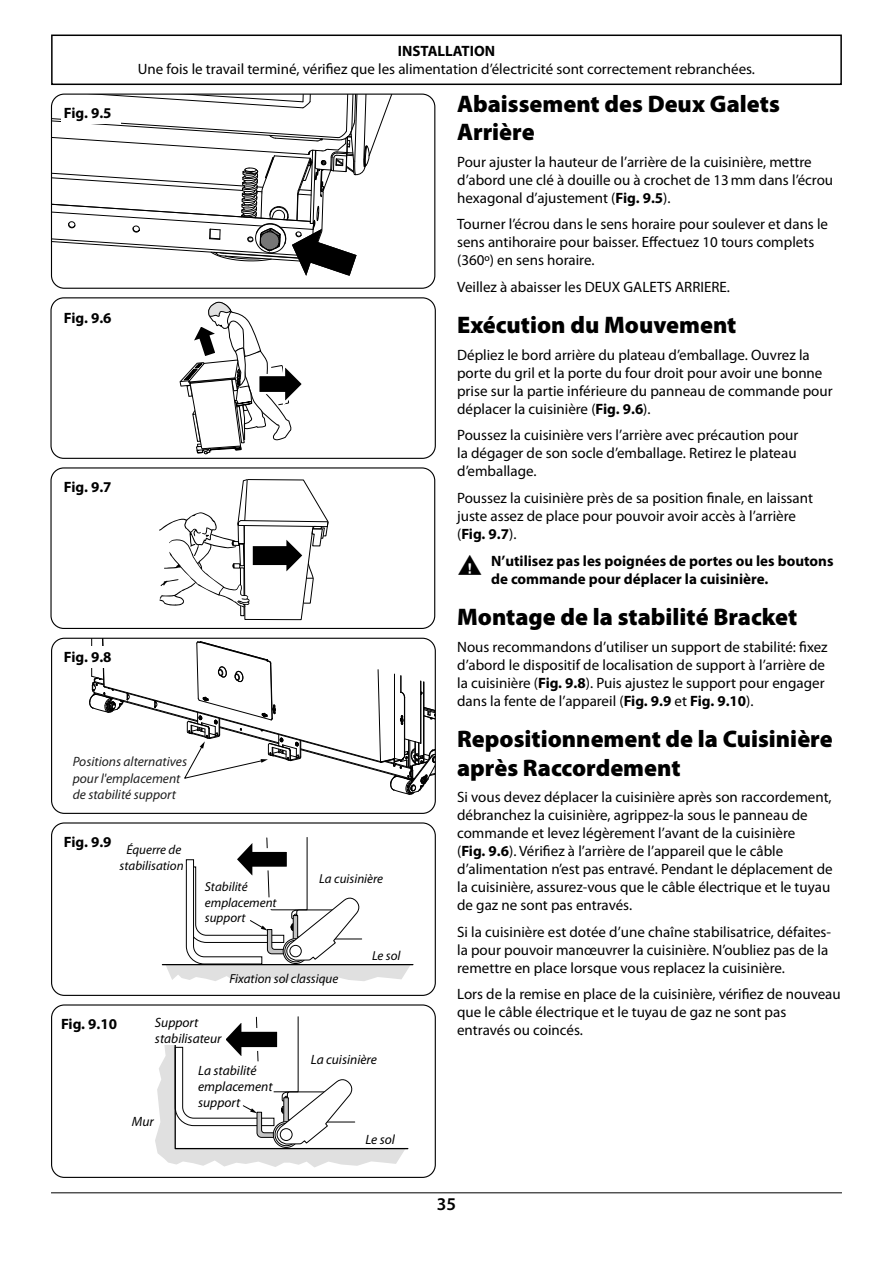
<style>
.page{position:relative;width:893px;height:1263px;background:#fff}
.page>*{position:absolute;margin:0;border:0;box-sizing:border-box;transform-origin:0 0}
.Heading_2{font:900 24px/28.8px "Myriad Pro";color:#000}
.t1{font:600 18px "Myriad Pro";color:#000}
.Body{font:15px/18px "Myriad Pro";color:#000}
.t2{font:700 15px/18px "Myriad Pro";color:#000}
.t3{font:italic 13.5px/16.2px "Myriad Pro";color:#000}
.t4{font:italic 13.5px/16.2px "Myriad Pro";color:#202020}
.t5{font:italic 13.05px/15.6px "Myriad Pro";color:#000;text-align:center}
.s1{font-weight:700}
</style>
<div class="page">
<hr style="left:51px;top:1192px;width:791px;height:1px;background:#000">
<div style="left:51px;top:35px;width:791px;height:50px;border:2px solid #000"></div>
<svg style="left:155px;top:1016px;width:254px;height:151px"></svg>
<div style="left:152px;top:1015px;width:71px;height:29px;background:#fff"></div>
<div style="left:51px;top:1004px;width:385px;height:174px;border:1px solid #000;border-radius:13px"></div>
<hr style="left:162px;top:964px;width:251px;height:1px;background:#000">
<svg style="left:166px;top:837px;width:245px;height:146px"></svg>
<div style="left:51px;top:822px;width:385px;height:174px;border:1px solid #000;border-radius:13px"></div>
<svg style="left:89px;top:638px;width:347px;height:157px"></svg>
<div style="left:51px;top:638px;width:385px;height:176px;border:1px solid #000;border-radius:13px"></div>
<svg style="left:180px;top:301px;width:122px;height:154px"></svg>
<div style="left:50px;top:297px;width:386px;height:162px;border:1px solid #000;border-radius:13px"></div>
<svg style="left:159px;top:479px;width:170px;height:141px"></svg>
<div style="left:50px;top:467px;width:385px;height:162px;border:1px solid #000;border-radius:13px"></div>
<svg style="left:51px;top:94px;width:376px;height:182px"></svg>
<div style="left:51px;top:94px;width:384px;height:195px;border:1px solid #000;border-radius:13px"></div>
<div style="left:61px;top:102px;width:60px;height:21px;background:#fff"></div>
<div style="left:61px;top:646px;width:60px;height:21px;background:#fff"></div>
<p class="t2" style="left:398px;top:42px;width:99px">INSTALLATION</p>
<p class="Body" style="left:138px;top:60px;width:619px">Une fois le travail terminé, vérifiez que les alimentation d’électricité sont correctement rebranchées.</p>
<p class="t2" style="left:64px;top:104px;width:49px">Fig. 9.5</p>
<p class="t2" style="left:64px;top:308px;width:49px">Fig. 9.6</p>
<p class="t2" style="left:64px;top:478px;width:49px">Fig. 9.7</p>
<p class="t2" style="left:64px;top:648px;width:49px">Fig. 9.8</p>
<p class="t4" style="left:73px;top:753px;width:116px">Positions alternatives pour l'emplacement de stabilité support</p>
<p class="t2" style="left:64px;top:832px;width:49px">Fig. 9.9</p>
<p class="t5" style="left:120px;top:842px;width:65px">Équerre de stabilisation</p>
<p class="t5" style="left:205px;top:879px;width:73px;text-align:left">Stabilité emplacement support</p>
<p class="t5" style="left:319px;top:871px;width:65px">La cuisinière</p>
<p class="t5" style="left:372px;top:948px;width:30px">Le sol</p>
<p class="t5" style="left:229px;top:970px;width:110px">Fixation sol classique</p>
<p class="t2" style="left:61px;top:1014px;width:58px">Fig. 9.10</p>
<p class="t3" style="left:155px;top:1014px;width:68px">Support stabilisateur</p>
<p class="t3" style="left:132px;top:1113px;width:23px">Mur</p>
<p class="t3" style="left:198px;top:1062px;width:76px">La stabilité emplacement support</p>
<p class="t3" style="left:311px;top:1051px;width:68px">La cuisinière</p>
<p class="t3" style="left:366px;top:1131px;width:31px">Le sol</p>
<p class="Heading_2" style="left:457px;top:89px;width:324px">Abaissement des Deux Galets<br>Arrière</p>
<p class="Body" style="left:457px;top:153px;width:378px">Pour ajuster la hauteur de l’arrière de la cuisinière, mettre d’abord une clé à douille ou à crochet de 13mm dans l’écrou hexagonal d’ajustement (<span class="s1">Fig. 9.5</span>).</p>
<p class="Body" style="left:457px;top:215px;width:373px">Tourner l’écrou dans le sens horaire pour soulever et dans le sens antihoraire pour baisser. Effectuez 10 tours complets (360º) en sens horaire.</p>
<p class="Body" style="left:457px;top:278px;width:274px">Veillez à abaisser les DEUX GALETS ARRIERE.</p>
<p class="Heading_2" style="left:457px;top:311px;width:281px">Exécution du Mouvement</p>
<p class="Body" style="left:457px;top:346px;width:377px">Dépliez le bord arrière du plateau d’emballage. Ouvrez la porte du gril et la porte du four droit pour avoir une bonne prise sur la partie inférieure du panneau de commande pour déplacer la cuisinière (<span class="s1">Fig. 9.6</span>).</p>
<p class="Body" style="left:457px;top:426px;width:343px">Poussez la cuisinière vers l’arrière avec précaution pour la dégager de son socle d’emballage. Retirez le plateau d’emballage.</p>
<p class="Body" style="left:457px;top:489px;width:357px">Poussez la cuisinière près de sa position finale, en laissant juste assez de place pour pouvoir avoir accès à l’arrière (<span class="s1">Fig. 9.7</span>).</p>
<p class="t2" style="left:491px;top:551px;width:344px;text-indent:-34px">■ N’utilisez pas les poignées de portes ou les boutons de commande pour déplacer la cuisinière.</p>
<p class="Heading_2" style="left:457px;top:603px;width:342px">Montage de la stabilité Bracket</p>
<p class="Body" style="left:457px;top:637px;width:372px">Nous recommandons d’utiliser un support de stabilité: fixez d’abord le dispositif de localisation de support à l’arrière de la cuisinière (<span class="s1">Fig. 9.8</span>). Puis ajustez le support pour engager dans la fente de l’appareil (<span class="s1">Fig. 9.9</span> et <span class="s1">Fig. 9.10</span>).</p>
<p class="Heading_2" style="left:457px;top:725px;width:377px">Repositionnement de la Cuisinière après Raccordement</p>
<p class="Body" style="left:457px;top:788px;width:377px">Si vous devez déplacer la cuisinière après son raccordement, débranchez la cuisinière, agrippez-la sous le panneau de commande et levez légèrement l’avant de la cuisinière<br>(<span class="s1">Fig. 9.6</span>). Vérifiez à l’arrière de l’appareil que le câble d’alimentation n’est pas entravé. Pendant le déplacement de la cuisinière, assurez-vous que le câble électrique et le tuyau de gaz ne sont pas entravés.</p>
<p class="Body" style="left:457px;top:923px;width:375px">Si la cuisinière est dotée d’une chaîne stabilisatrice, défaites&shy;la pour pouvoir manœuvrer la cuisinière. N’oubliez pas de la remettre en place lorsque vous replacez la cuisinière.</p>
<p class="Body" style="left:457px;top:985px;width:385px">Lors de la remise en place de la cuisinière, vérifiez de nouveau que le câble électrique et le tuyau de gaz ne sont pas entravés ou coincés.</p>
<p class="t1" style="left:437px;top:1193px;width:21px">35</p>
</div>
